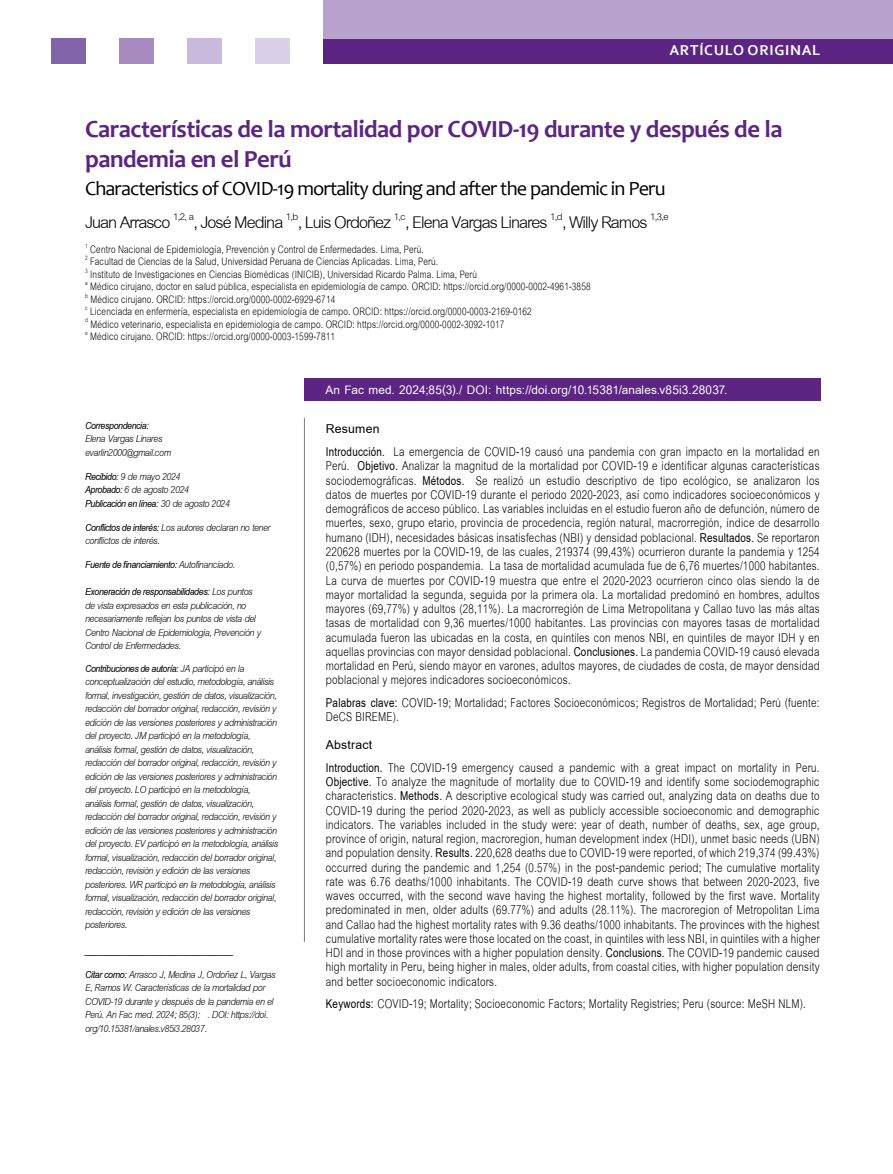
<style>
.page{position:relative;width:893px;height:1174px;background:#fff}
.page>*{position:absolute;margin:0;border:0;box-sizing:border-box;transform-origin:0 0}
.t1{font:24.75px "Cordia UPC";letter-spacing:-.04em;color:#000}
.t2{font:700 24.75px/29.7px "Candara";letter-spacing:-.02em;color:#5c2483}
.t3{font:20.25px "Candara";letter-spacing:-.04em;color:#000}
.t4{font:18.75px/14.2px "Cordia UPC";letter-spacing:.015em;color:#000;scale:.8 1}
.t5{font:700 18px "Cordia UPC";letter-spacing:.005em;color:#fff}
.t6{font:15.75px/12.5px "Cordia UPC";letter-spacing:.01em;color:#000;scale:.8 1}
.t7{font:italic 15px/13.5px "Cordia UPC";letter-spacing:-.03em;color:#000;scale:.9 1}
.t8{font:italic 700 15px/27px "Cordia UPC";letter-spacing:-.03em;color:#000;scale:.9 1}
.t9{font:700 15px "Corbel";letter-spacing:.05em;color:#fff}
.s1{font-weight:700}
.s2{font-weight:400}
</style>
<div class="page">
<div style="left:51px;top:38px;width:34px;height:26px;background:#8164a9"></div>
<div style="left:255px;top:38px;width:34px;height:26px;background:#dbd0e9"></div>
<div style="left:187px;top:38px;width:34px;height:26px;background:#c9b9dc"></div>
<div style="left:119px;top:38px;width:34px;height:26px;background:#a78ac0"></div>
<div style="left:323px;top:38px;width:570px;height:26px;background:#5c2483"></div>
<div style="left:323px;top:0;width:570px;height:38px;background:#b8a2ce"></div>
<div style="left:304px;top:378px;width:517px;height:23px;background:#5c2483"></div>
<hr style="left:304px;top:418px;width:1px;height:524px;background:#7c7b7b">
<p class="t9" style="left:669px;top:41px;width:153px">ARTÍCULO ORIGINAL</p>
<h1 class="t2" style="left:85px;top:114px;width:699px">Características de la mortalidad por COVID-19 durante y después de la pandemia en el Perú</h1>
<p class="t3" style="left:85px;top:175px;width:582px">Characteristics of COVID-19 mortality during and after the pandemic in Peru</p>
<h1 class="t1" style="left:85px;top:205px;width:585px">Juan Arrasco <sup>1,2,</sup> <sup>a</sup>, José Medina <sup>1,b</sup>, Luis Ordoñez <sup>1,c</sup>, Elena Vargas Linares <sup>1,d</sup>, Willy Ramos <sup>1,3,e</sup></h1>
<p class="t6" style="left:85px;top:243px;width:633px"><sup>1</sup> Centro Nacional de Epidemiología, Prevención y Control de Enfermedades. Lima, Perú.<br><sup>2</sup> Facultad de Ciencias de la Salud, Universidad Peruana de Ciencias Aplicadas. Lima, Perú.<br><sup>3</sup> Instituto de Investigaciones en Ciencias Biomédicas (INICIB), Universidad Ricardo Palma. Lima, Perú<br><sup>a</sup> Médico cirujano, doctor en salud pública, especialista en epidemiología de campo. ORCID: https://orcid.org/0000-0002-4961-3858 <sup>b</sup> Médico cirujano. ORCID: https://orcid.org/0000-0002-6929-6714<br><sup>c</sup> Licenciada en enfermería, especialista en epidemiología de campo. ORCID: https://orcid.org/0000-0003-2169-0162<br><sup>d</sup> Médico veterinario, especialista en epidemiologia de campo. ORCID: https://orcid.org/0000-0002-3092-1017<br><sup>e</sup> Médico cirujano. ORCID: https://orcid.org/0000-0003-1599-7811</p>
<p class="t8" style="left:85px;top:412px;width:72px">Correspondencia:</p>
<p class="t7" style="left:85px;top:432px;width:97px">Elena Vargas Linares evarlin2000@gmail.com</p>
<p class="t7" style="left:85px;top:469px;width:163px"><span class="s1">Recibido:</span> 9 de mayo 2024<br><span class="s1">Aprobado:</span> 6 de agosto 2024<br><span class="s1">Publicación en línea:</span> 30 de agosto 2024</p>
<p class="t7" style="left:85px;top:520px;width:208px"><span class="s1">Conflictos de interés:</span> Los autores declaran no tener conflictos de interés.</p>
<p class="t8" style="left:85px;top:551px;width:188px">Fuente de financiamiento: <span class="s2">Autofinanciado.<br></span>Exoneración de responsabilidades: <span class="s2">Los puntos</span></p>
<p class="t7" style="left:85px;top:598px;width:197px">de vista expresados en esta publicación, no necesariamente reflejan los puntos de vista del Centro Nacional de Epidemiologia, Prevención y Control de Enfermedades.</p>
<p class="t7" style="left:85px;top:661px;width:216px"><span class="s1">Contribuciones de autoría:</span> JA participó en la conceptualización del estudio, metodología, análisis formal, investigación, gestión de datos, visualización, redacción del borrador original, redacción, revisión y edición de las versiones posteriores y administración del proyecto. JM participó en la metodología, análisis formal, gestión de datos, visualización, redacción del borrador original, redacción, revisión y edición de las versiones posteriores y administración del proyecto. LO participó en la metodología, análisis formal, gestión de datos, visualización, redacción del borrador original, redacción, revisión y edición de las versiones posteriores y administración del proyecto. EV participó en la metodología, análisis formal, visualización, redacción del borrador original, redacción, revisión y edición de las versiones posteriores. WR participó en la metodología, análisis formal, visualización, redacción del borrador original, redacción, revisión y edición de las versiones posteriores.</p>
<p class="t8" style="left:85px;top:938px;width:213px;line-height:24px">_______________________________<br>Citar como: <span class="s2">Arrasco J, Medina J, Ordoñez L, Vargas</span></p>
<p class="t7" style="left:85px;top:981px;width:211px">E, Ramos W. Características de la mortalidad por COVID-19 durante y después de la pandemia en el Perú. An Fac med. 2024; 85(3): . DOI: https://doi. org/10.15381/anales.v85i3.28037.</p>
<p class="t5" style="left:325px;top:378px;width:403px">An Fac med. 2024;85(3)./ DOI: https://doi.org/10.15381/anales.v85i3.28037.</p>
<p class="t4" style="left:326px;top:418px;width:619px;line-height:22.8px"><span class="s1">Resumen<br>Introducción.</span> La emergencia de COVID-19 causó una pandemia con gran impacto en la mortalidad en</p>
<p class="t4" style="left:326px;top:459px;width:619px;text-align:justify">Perú. <span class="s1">Objetivo.</span> Analizar la magnitud de la mortalidad por COVID-19 e identificar algunas características sociodemográficas. <span class="s1">Métodos.</span> Se realizó un estudio descriptivo de tipo ecológico, se analizaron los datos de muertes por COVID-19 durante el periodo 2020-2023, así como indicadores socioeconómicos y demográficos de acceso público. Las variables incluidas en el estudio fueron año de defunción, número de muertes, sexo, grupo etario, provincia de procedencia, región natural, macrorregión, índice de desarrollo humano (IDH), necesidades básicas insatisfechas (NBI) y densidad poblacional. <span class="s1">Resultados.</span> Se reportaron 220628 muertes por la COVID-19, de las cuales, 219374 (99,43%) ocurrieron durante la pandemia y 1254 (0,57%) en periodo pospandemia. La tasa de mortalidad acumulada fue de 6,76 muertes/1000 habitantes.<br>La curva de muertes por COVID-19 muestra que entre el 2020-2023 ocurrieron cinco olas siendo la de mayor mortalidad la segunda, seguida por la primera ola. La mortalidad predominó en hombres, adultos mayores (69,77%) y adultos (28,11%). La macrorregión de Lima Metropolitana y Callao tuvo las más altas tasas de mortalidad con 9,36 muertes/1000 habitantes. Las provincias con mayores tasas de mortalidad acumulada fueron las ubicadas en la costa, en quintiles con menos NBI, en quintiles de mayor IDH y en aquellas provincias con mayor densidad poblacional. <span class="s1">Conclusiones.</span> La pandemia COVID-19 causó elevada mortalidad en Perú, siendo mayor en varones, adultos mayores, de ciudades de costa, de mayor densidad poblacional y mejores indicadores socioeconómicos.</p>
<p class="t4" style="left:326px;top:696px;width:619px"><span class="s1">Palabras clave:</span> COVID-19; Mortalidad; Factores Socioeconómicos; Registros de Mortalidad; Perú (fuente:<br>DeCS BIREME).</p>
<p class="t4" style="left:326px;top:734px;width:619px;line-height:22.8px"><span class="s1">Abstract<br>Introduction.</span> The COVID-19 emergency caused a pandemic with a great impact on mortality in Peru.</p>
<p class="t4" style="left:326px;top:775px;width:619px;text-align:justify"><span class="s1">Objective.</span> To analyze the magnitude of mortality due to COVID-19 and identify some sociodemographic characteristics. <span class="s1">Methods.</span> A descriptive ecological study was carried out, analyzing data on deaths due to COVID-19 during the period 2020-2023, as well as publicly accessible socioeconomic and demographic indicators. The variables included in the study were: year of death, number of deaths, sex, age group, province of origin, natural region, macroregion, human development index (HDI), unmet basic needs (UBN) and population density. <span class="s1">Results.</span> 220,628 deaths due to COVID-19 were reported, of which 219,374 (99.43%) occurred during the pandemic and 1,254 (0.57%) in the post-pandemic period; The cumulative mortality rate was 6.76 deaths/1000 inhabitants. The COVID-19 death curve shows that between 2020-2023, five waves occurred, with the second wave having the highest mortality, followed by the first wave. Mortality predominated in men, older adults (69.77%) and adults (28.11%). The macroregion of Metropolitan Lima and Callao had the highest mortality rates with 9.36 deaths/1000 inhabitants. The provinces with the highest cumulative mortality rates were those located on the coast, in quintiles with less NBI, in quintiles with a higher HDI and in those provinces with a higher population density. <span class="s1">Conclusions.</span> The COVID-19 pandemic caused high mortality in Peru, being higher in males, older adults, from coastal cities, with higher population density and better socioeconomic indicators.</p>
<p class="t4" style="left:326px;top:997px;width:602px"><span class="s1">Keywords:</span> COVID-19; Mortality; Socioeconomic Factors; Mortality Registries; Peru (source: MeSH NLM).</p>
</div>
